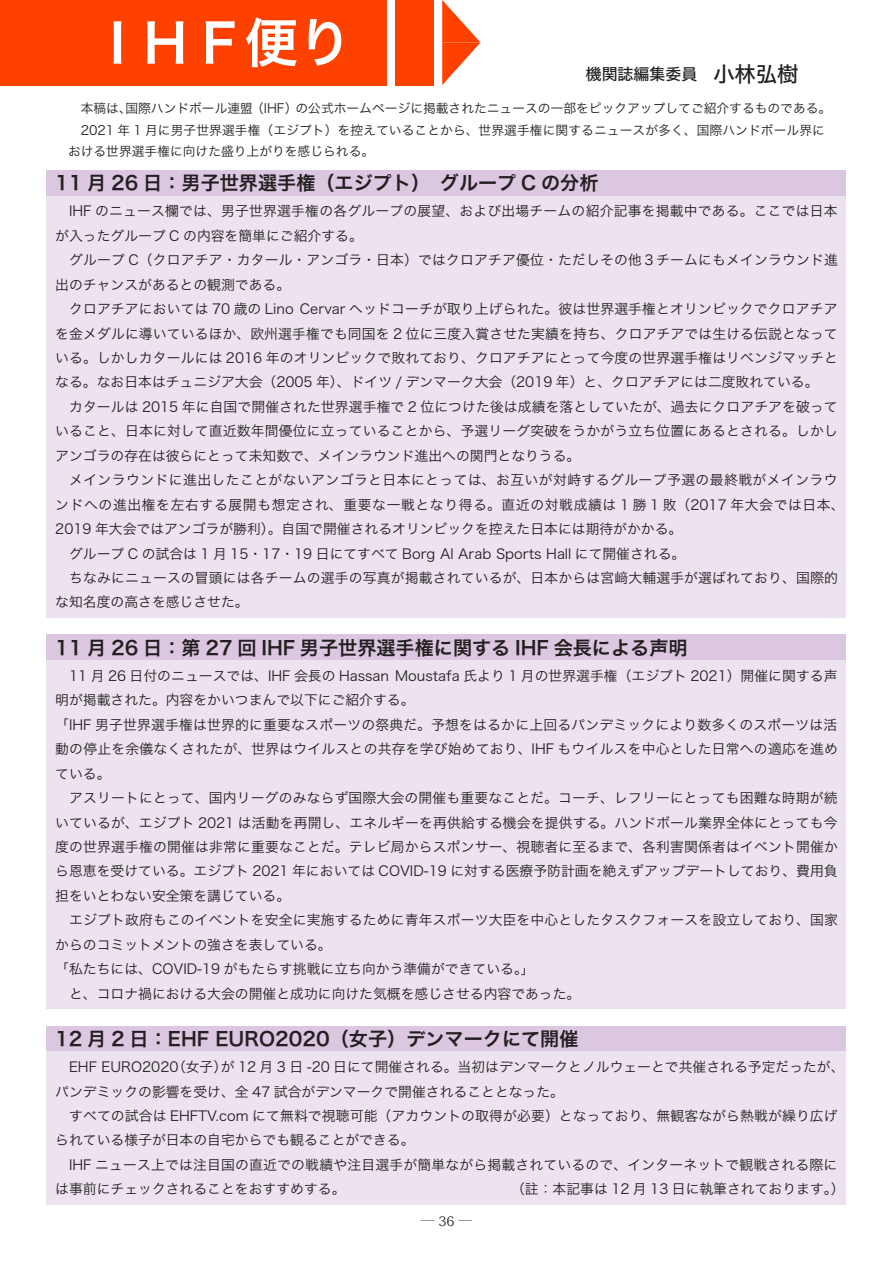
<style>
.page{position:relative;width:893px;height:1263px;background:#fff}
.page>*{position:absolute;margin:0;border:0;box-sizing:border-box;transform-origin:0 0}
.t1{font:53.1px "Hira Kaku Std W6";color:#fff}
.t2{font:19.2px "Hira Kaku Std W6";color:#231f20}
.t3{font:15.9px "Hira Kaku Std W5";color:#231f20}
.t4{font:13.8px/24.5px "Hira Kaku Std W3";color:#231f20}
.t5{font:13.8px/24.5px "Hira Kaku Std W3";letter-spacing:.03em;color:#231f20}
.t6{font:13.8px "Koz Min Pr 6 N";color:#231f20}
.t7{font:12.75px/21.3px "Hira Kaku Std W3";color:#231f20}
.s1{font-size:21.3px}
.s2{font-size:13.35px}
</style>
<div class="page">
<div style="left:68px;top:0;width:319px;height:85px;background:#ff4100"></div>
<div style="left:0;top:0;width:68px;height:85px;background:#ff4100"></div>
<div style="left:395px;top:0;width:39px;height:85px;background:#ff4100"></div>
<svg style="left:442px;top:0;width:38px;height:85px"></svg>
<div style="left:47px;top:196px;width:799px;height:422px;background:#ede3f0"></div>
<div style="left:47px;top:170px;width:799px;height:26px;background:#dcc7e1"></div>
<div style="left:47px;top:635px;width:799px;height:25px;background:#dcc7e1"></div>
<div style="left:47px;top:660px;width:799px;height:349px;background:#ede3f0"></div>
<div style="left:47px;top:1026px;width:799px;height:25px;background:#dcc7e1"></div>
<div style="left:47px;top:1051px;width:799px;height:153px;background:#ede3f0"></div>
<p class="t1" style="left:91px;top:2px;width:262px">ＩＨＦ便り</p>
<p class="t3" style="left:586px;top:62px;width:214px">機関誌編集委員　<span class="s1">小林弘樹</span></p>
<p class="t7" style="left:81px;top:98px;width:752px">本稿は、国際ハンドボール連盟（IHF）の公式ホームページに掲載されたニュースの一部をピックアップしてご紹介するものである。</p>
<p class="t7" style="left:68px;top:119px;width:758px;text-indent:13px">2021 年 1 月に男子世界選手権（エジプト）を控えていることから、世界選手権に関するニュースが多く、国際ハンドボール界における世界選手権に向けた盛り上がりを感じられる。</p>
<p class="t2" style="left:55px;top:168px;width:545px">11 月 26 日：男子世界選手権（エジプト）　グループ C の分析</p>
<p class="t4" style="left:55px;top:199px;width:784px;text-indent:14px">IHF のニュース欄では、男子世界選手権の各グループの展望、および出場チームの紹介記事を掲載中である。ここでは日本が入ったグループ C の内容を簡単にご紹介する。</p>
<p class="t4" style="left:55px;top:248px;width:784px;text-indent:14px">グループ C（クロアチア・カタール・アンゴラ・日本）ではクロアチア優位・ただしその他３チームにもメインラウンド進出のチャンスがあるとの観測である。</p>
<p class="t4" style="left:55px;top:296px;width:784px;text-align:justify;text-indent:14px">クロアチアにおいては 70 歳の Lino Cervar ヘッドコーチが取り上げられた。彼は世界選手権とオリンピックでクロアチアを金メダルに導いているほか、欧州選手権でも同国を 2 位に三度入賞させた実績を持ち、クロアチアでは生ける伝説となっている。しかしカタールには 2016 年のオリンピックで敗れており、クロアチアにとって今度の世界選手権はリベンジマッチとなる。なお日本はチュニジア大会（2005 年）、ドイツ / デンマーク大会（2019 年）と、クロアチアには二度敗れている。</p>
<p class="t4" style="left:55px;top:394px;width:784px;text-align:justify;text-indent:14px">カタールは 2015 年に自国で開催された世界選手権で 2 位につけた後は成績を落としていたが、過去にクロアチアを破っていること、日本に対して直近数年間優位に立っていることから、予選リーグ突破をうかがう立ち位置にあるとされる。しかしアンゴラの存在は彼らにとって未知数で、メインラウンド進出への関門となりうる。</p>
<p class="t5" style="left:55px;top:468px;width:791px;text-indent:14px">メインラウンドに進出したことがないアンゴラと日本にとっては、お互いが対峙するグループ予選の最終戦がメインラウンドへの進出権を左右する展開も想定され、重要な一戦となり得る。直近の対戦成績は 1 勝 1 敗（2017 年大会では日本、<br>2019 年大会ではアンゴラが勝利）。自国で開催されるオリンピックを控えた日本には期待がかかる。</p>
<p class="t4" style="left:69px;top:541px;width:618px">グループ C の試合は 1 月 15・17・19 日にてすべて Borg Al Arab Sports Hall にて開催される。</p>
<p class="t4" style="left:55px;top:565px;width:784px;text-indent:14px">ちなみにニュースの冒頭には各チームの選手の写真が掲載されているが、日本からは宮﨑大輔選手が選ばれており、国際的な知名度の高さを感じさせた。</p>
<p class="t2" style="left:55px;top:633px;width:634px">11 月 26 日：第 27 回 IHF 男子世界選手権に関する IHF 会長による声明</p>
<p class="t4" style="left:55px;top:663px;width:784px;text-indent:14px">11 月 26 日付のニュースでは、IHF 会長の Hassan Moustafa 氏より 1 月の世界選手権（エジプト 2021）開催に関する声明が掲載された。内容をかいつまんで以下にご紹介する。</p>
<p class="t4" style="left:55px;top:712px;width:784px;text-align:justify">「IHF 男子世界選手権は世界的に重要なスポーツの祭典だ。予想をはるかに上回るパンデミックにより数多くのスポーツは活動の停止を余儀なくされたが、世界はウイルスとの共存を学び始めており、IHF もウイルスを中心とした日常への適応を進めている。</p>
<p class="t4" style="left:55px;top:785px;width:784px;text-align:justify;text-indent:14px">アスリートにとって、国内リーグのみならず国際大会の開催も重要なことだ。コーチ、レフリーにとっても困難な時期が続いているが、エジプト 2021 は活動を再開し、エネルギーを再供給する機会を提供する。ハンドボール業界全体にとっても今度の世界選手権の開催は非常に重要なことだ。テレビ局からスポンサー、視聴者に至るまで、各利害関係者はイベント開催から恩恵を受けている。エジプト 2021 年においては COVID-19 に対する医療予防計画を絶えずアップデートしており、費用負担をいとわない安全策を講じている。</p>
<p class="t4" style="left:55px;top:908px;width:784px;text-indent:14px">エジプト政府もこのイベントを安全に実施するために青年スポーツ大臣を中心としたタスクフォースを設立しており、国家からのコミットメントの強さを表している。</p>
<p class="t4" style="left:55px;top:957px;width:481px">「私たちには、COVID-19 がもたらす挑戦に立ち向かう準備ができている。」</p>
<p class="t4" style="left:69px;top:981px;width:513px">と、コロナ禍における大会の開催と成功に向けた気概を感じさせる内容であった。</p>
<p class="t2" style="left:55px;top:1024px;width:525px">12 月 2 日：EHF EURO2020（女子）デンマークにて開催</p>
<p class="t4" style="left:55px;top:1054px;width:791px;text-indent:14px">EHF EURO2020（女子）が 12 月 3 日 -20 日にて開催される。当初はデンマークとノルウェーとで共催される予定だったが、パンデミックの影響を受け、全 47 試合がデンマークで開催されることとなった。</p>
<p class="t4" style="left:55px;top:1103px;width:784px;text-indent:14px">すべての試合は EHFTV.com にて無料で視聴可能（アカウントの取得が必要）となっており、無観客ながら熱戦が繰り広げられている様子が日本の自宅からでも観ることができる。</p>
<p class="t4" style="left:55px;top:1152px;width:784px;text-indent:14px">IHF ニュース上では注目国の直近での戦績や注目選手が簡単ながら掲載されているので、インターネットで観戦される際には事前にチェックされることをおすすめする。</p>
<p class="t4" style="left:511px;top:1177px;width:335px">（註：本記事は 12 月 13 日に執筆されております。）</p>
<p class="t6" style="left:421px;top:1213px;width:53px">― <span class="s2">36</span> ―</p>
</div>
